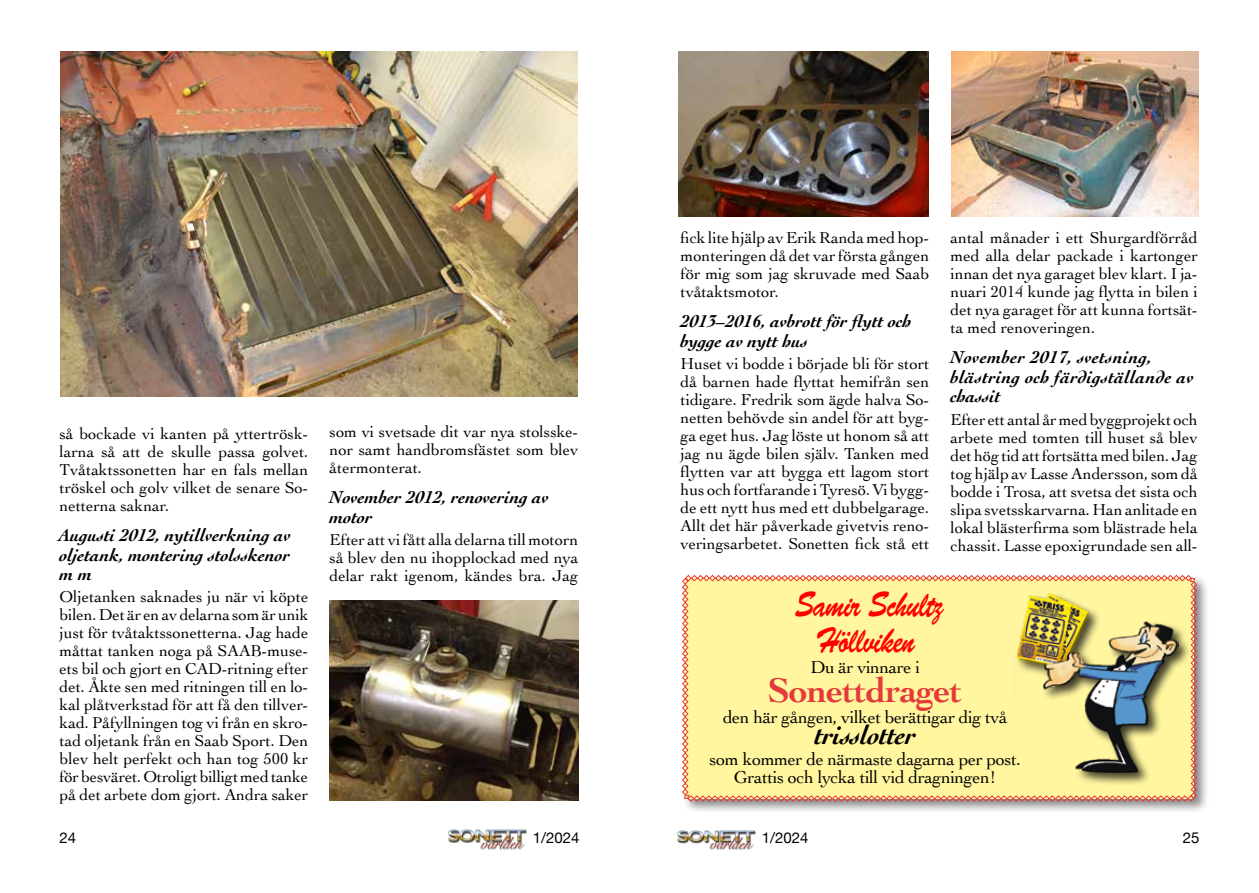
<style>
.page{position:relative;width:1259px;height:893px;background:#fff}
.page>*{position:absolute;margin:0;border:0;box-sizing:border-box;transform-origin:0 0}
.t1{font:36px/36px "Brush Script Std";letter-spacing:-.025em;color:#f00;text-align:center;scale:.75 1}
.t2{font:700 36px "Cochin";letter-spacing:-.02em;color:#e6393a}
.t3{font:italic 700 27px "Cochin";letter-spacing:-.02em;color:#000}
.t4{font:italic 700 18px/19.5px "Cochin";color:#000}
.t5{font:18px/18px "Cochin";letter-spacing:-.02em;color:#000;text-align:center}
.t6{font:italic 700 18px/19.5px "Cochin";letter-spacing:.02em;color:#000}
.t7{font:16.5px/18px "Cochin";color:#000;text-align:justify}
.t8{font:15px "Helvetica Neue";color:#000}
</style>
<div class="page">
<img style="left:448px;top:830px;width:78px;height:20px">
<img style="left:677px;top:830px;width:78px;height:20px">
<div style="left:681px;top:574px;width:529px;height:241px;background:#000;opacity:.47"></div>
<svg style="left:682px;top:575px;width:515px;height:227px;background:#fbeb9b"></svg>
<div style="left:1012px;top:592px;width:179px;height:194px;background:#000;opacity:.75"></div>
<img style="left:1013px;top:593px;width:165px;height:179px">
<img style="left:61px;top:52px;width:516px;height:344px">
<img style="left:330px;top:601px;width:248px;height:200px">
<img style="left:678px;top:52px;width:250px;height:165px">
<img style="left:952px;top:52px;width:246px;height:165px">
<p class="t7" style="left:60px;top:424px;width:250px">så bockade vi kanten på yttertrösk&shy;larna så att de skulle passa golvet.<br>Tvåtaktssonetten har en fals mellan tröskel och golv vilket de senare So&shy;netterna saknar.</p>
<p class="t4" style="left:60px;top:524px;width:233px;text-align:justify">Augusti 2012, nytillverkning av oljetank, montering stolsskenor m m</p>
<p class="t7" style="left:60px;top:587px;width:250px">Oljetanken saknades ju när vi köpte bilen. Det är en av delarna som är unik just för tvåtaktssonetterna. Jag hade måttat tanken noga på SAAB-muse&shy;ets bil och gjort en CAD-ritning efter det. Åkte sen med ritningen till en lo&shy;kal plåtverkstad för att få den tillver&shy;kad. Påfyllningen tog vi från en skro&shy;tad oljetank från en Saab Sport. Den blev helt perfekt och han tog 500 kr för besväret. Otroligt billigt med tanke på det arbete dom gjort. Andra saker</p>
<p class="t7" style="left:330px;top:422px;width:250px">som vi svetsade dit var nya stolsske&shy;nor samt handbromsfästet som blev återmonterat.</p>
<p class="t4" style="left:330px;top:487px;width:221px">November 2012, renovering av motor</p>
<p class="t7" style="left:330px;top:530px;width:250px">Efter att vi fått alla delarna till motorn så blev den nu ihopplockad med nya delar rakt igenom, kändes bra. Jag</p>
<p class="t7" style="left:680px;top:228px;width:250px">fick lite hjälp av Erik Randa med hop&shy;monteringen då det var första gången för mig som jag skruvade med Saab tvåtaktsmotor.</p>
<p class="t4" style="left:680px;top:311px;width:232px">2013–2016, avbrott för flytt och bygge av nytt hus</p>
<p class="t7" style="left:680px;top:354px;width:250px">Huset vi bodde i började bli för stort då barnen hade flyttat hemifrån sen tidigare. Fredrik som ägde halva So&shy;netten behövde sin andel för att byg&shy;ga eget hus. Jag löste ut honom så att jag nu ägde bilen själv. Tanken med flytten var att bygga ett lagom stort hus och fortfarande i Tyresö. Vi bygg&shy;de ett nytt hus med ett dubbelgarage.<br>Allt det här påverkade givetvis reno&shy;veringsarbetet. Sonetten fick stå ett</p>
<p class="t7" style="left:950px;top:228px;width:249px">antal månader i ett Shurgardförråd med alla delar packade i kartonger innan det nya garaget blev klart. I ja&shy;nuari 2014 kunde jag flytta in bilen i det nya garaget för att kunna fortsät&shy;ta med renoveringen.</p>
<p class="t6" style="left:950px;top:347px;width:245px">November 2017, svetsning, blästring och färdigställande av chassit</p>
<p class="t7" style="left:950px;top:410px;width:249px">Efter ett antal år med byggprojekt och arbete med tomten till huset så blev det hög tid att fortsätta med bilen. Jag tog hjälp av Lasse Andersson, som då bodde i Trosa, att svetsa det sista och slipa svetsskarvarna. Han anlitade en lokal blästerfirma som blästrade hela chassit. Lasse epoxigrundade sen all-</p>
<h1 class="t1" style="left:795px;top:587px;width:200px">Samir Schultz<br>Höllviken</h1>
<p class="t5" style="left:810px;top:657px;width:111px">Du är vinnare i</p>
<h1 class="t2" style="left:768px;top:666px;width:196px">Sonettdraget</h1>
<p class="t5" style="left:723px;top:707px;width:286px">den här gången, vilket berättigar dig två</p>
<h2 class="t3" style="left:814px;top:717px;width:103px">trisslotter</h2>
<p class="t5" style="left:709px;top:749px;width:313px">som kommer de närmaste dagarna per post.<br>Grattis och lycka till vid dragningen!</p>
<p class="t8" style="left:60px;top:827px;width:18px">24</p>
<p class="t8" style="left:533px;top:827px;width:48px">1/2024</p>
<p class="t8" style="left:762px;top:827px;width:48px">1/2024</p>
<p class="t8" style="left:1182px;top:827px;width:18px">25</p>
</div>
